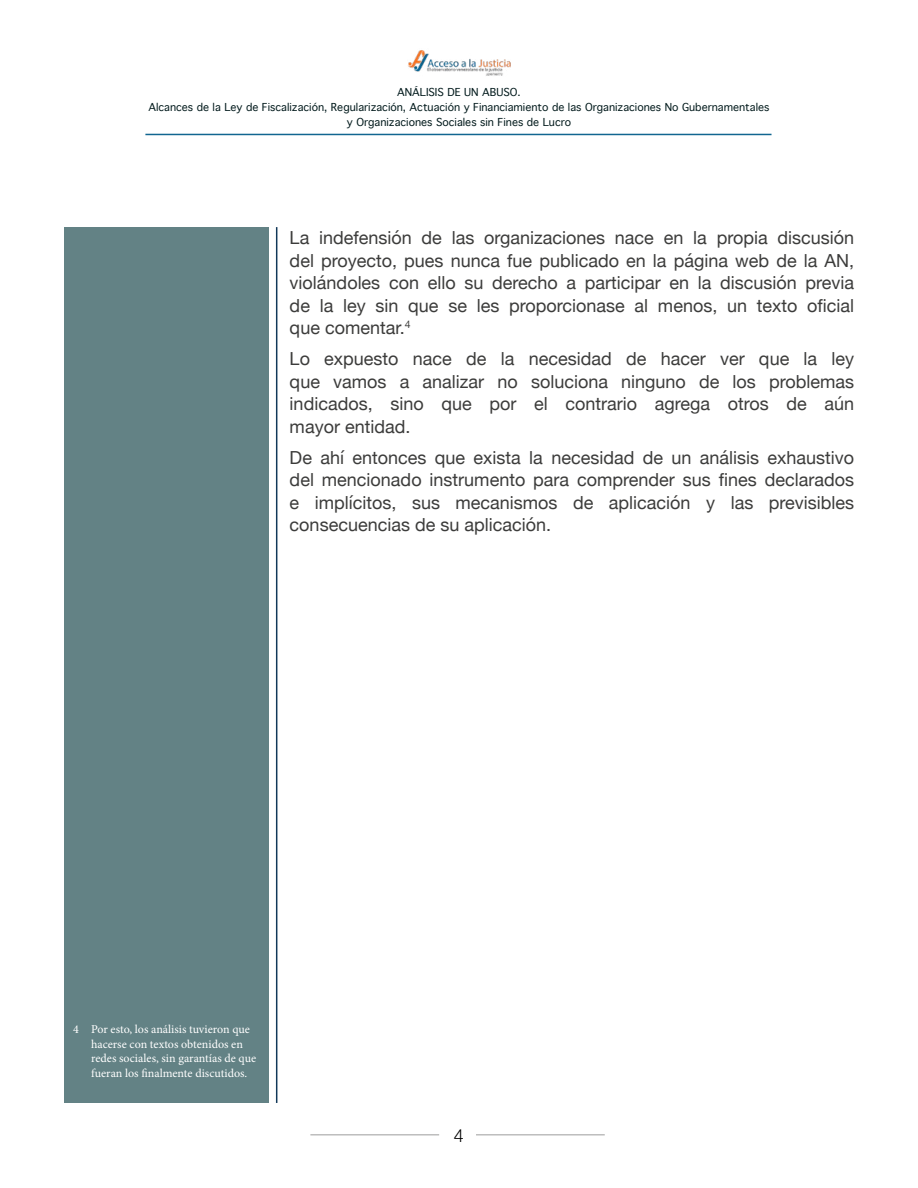
<style>
.page{position:relative;width:918px;height:1188px;background:#fff}
.page>*{position:absolute;margin:0;border:0;box-sizing:border-box;transform-origin:0 0}
.t1{font:18px/22.5px "Helvetica Neue";color:#3c3c3b;text-align:justify}
.t2{font:300 18px "Helvetica Neue";color:#000}
.t3{font:12px/14.4px "Minion Pro";color:#fff}
.t4{font:10.5px/15px "Thonburi";color:#031b1d;text-align:center}
</style>
<div class="page">
<hr style="left:310px;top:1134px;width:129px;height:1px;background:#9d9d9c">
<hr style="left:476px;top:1134px;width:129px;height:1px;background:#9d9d9c">
<img style="left:408px;top:50px;width:103px;height:26px">
<hr style="left:145px;top:134px;width:627px;height:1px;background:#116690">
<hr style="left:276px;top:227px;width:1px;height:876px;background:#123859">
<div style="left:64px;top:227px;width:205px;height:876px;background:#638285"></div>
<p class="t4" style="left:148px;top:85px;width:623px">ANÁLISIS DE UN ABUSO.<br>Alcances de la Ley de Fiscalización, Regularización, Actuación y Financiamiento de las Organizaciones No Gubernamentales y Organizaciones Sociales sin Fines de Lucro</p>
<p class="t1" style="left:290px;top:228px;width:566px">La indefensión de las organizaciones nace en la propia discusión del proyecto, pues nunca fue publicado en la página web de la AN, violándoles con ello su derecho a participar en la discusión previa de la ley sin que se les proporcionase al menos, un texto oficial que comentar.<sup>4</sup></p>
<p class="t1" style="left:290px;top:349px;width:566px">Lo expuesto nace de la necesidad de hacer ver que la ley que vamos a analizar no soluciona ninguno de los problemas indicados, sino que por el contrario agrega otros de aún mayor entidad.</p>
<p class="t1" style="left:290px;top:447px;width:566px">De ahí entonces que exista la necesidad de un análisis exhaustivo del mencionado instrumento para comprender sus fines declarados e implícitos, sus mecanismos de aplicación y las previsibles consecuencias de su aplicación.</p>
<p class="t3" style="left:91px;top:1022px;width:167px;text-indent:-18px">4 Por esto, los análisis tuvieron que hacerse con textos obtenidos en redes sociales, sin garantías de que fueran los finalmente discutidos.</p>
<p class="t2" style="left:454px;top:1121px;width:12px">4</p>
</div>
